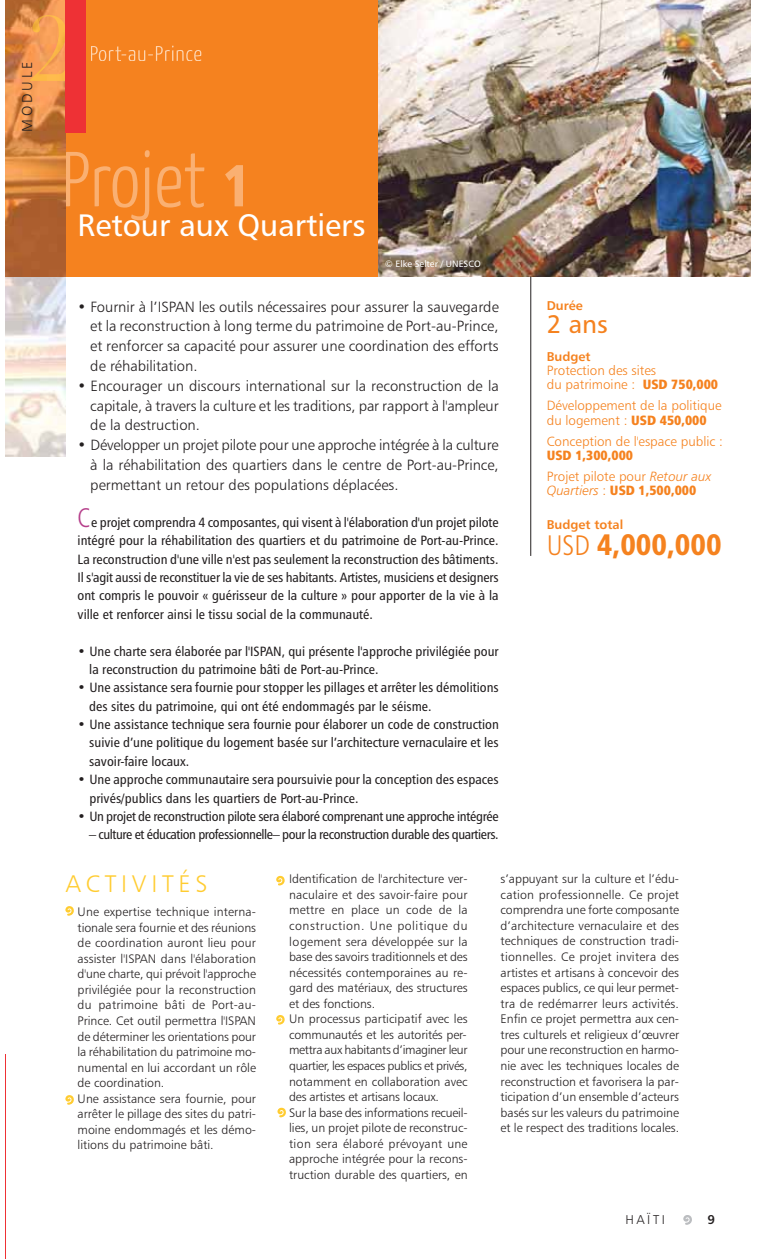
<style>
.page{position:relative;width:757px;height:1259px;background:#fff}
.page>*{position:absolute;margin:0;border:0;box-sizing:border-box;transform-origin:0 0}
.t1{font:56.55px "Giddyup Std";color:#bbbdc0}
.t2{font:55.2px/92.7px "Giddyup Std";color:#ffcc31}
.t3{font:31.05px "Humanist 777 BT Roman B";color:#fff}
.t4{font:29.7px "Humanist 777 BT Black Condensed B";color:#f5821f}
.t5{font:25.5px "Humanist 777 BT Roman B";color:#f5821f}
.t6{font:24px "Humanist 777 BT Light B";letter-spacing:.2em;color:#ffcc31}
.t7{font:14.85px/19.8px "Humanist 777 BT Light B";color:#231f20;text-align:justify}
.t8{font:14.4px "Humanist 777 BT Light B";letter-spacing:.2em;color:#231f20}
.t9{font:13.5px/18.5px "Humanist 777 BT Roman Condensed B";color:#231f20;scale:1.05 1}
.t10{font:13.5px/14.1px "Humanist 777 BT Light B";color:#f5821f}
.t11{font:13.5px "Humanist 777 BT Roman Condensed B";letter-spacing:-.03em;color:#231f20;scale:1.05 1}
.t12{font:13.5px "Humanist 777 BT Roman Condensed B";letter-spacing:-.02em;color:#231f20;scale:1.05 1}
.t13{font:13.5px "Humanist 777 BT Extra Black Cond B";color:#f5821f}
.t14{font:12.75px "Humanist 777 BT Bold B";color:#f5821f}
.t15{font:12.75px "Humanist 777 BT Light B";letter-spacing:.2em;color:#231f20}
.t16{font:12.3px/15.6px "Humanist 777 BT Light B";color:#231f20}
.t17{font:9.15px "Humanist 777 BT Roman B";color:#fff}
.s1{font-family:"Humanist 777 BT Light Condensed B";font-size:26.85px;color:#b53e8a}
.s2{font-family:"Humanist 777 BT Extra Black Cond B"}
.s3{font-family:"Humanist 777 BT Light Italic B"}
.s4{font-family:"Humanist 777 BT Light B"}
.s5{font-family:"Humanist 777 BT Light Condensed B";font-size:28.35px}
</style>
<div class="page">
<img style="left:5px;top:276px;width:61px;height:180px">
<img style="left:378px;top:0;width:373px;height:276px">
<div style="left:5px;top:0;width:373px;height:276px;background:#f5821f"></div>
<img style="left:5px;top:0;width:61px;height:276px">
<svg style="left:66px;top:150px;width:138px;height:70px"></svg>
<svg style="left:225px;top:165px;width:18px;height:41px"></svg>
<hr style="left:530px;top:276px;width:1px;height:280px;background:#231f20">
<svg style="left:91px;top:46px;width:110px;height:15px"></svg>
<img style="left:30px;top:15px;width:36px;height:66px">
<div style="left:66px;top:0;width:20px;height:132px;background:#ee3135"></div>
<p class="t8" style="left:21px;top:132px;width:72px;rotate:-90deg">MODULE</p>
<h3 class="t3" style="left:78px;top:212px;width:289px">Retour aux Quartiers</h3>
<p class="t17" style="left:385px;top:260px;width:97px">© Elke Selter / UNESCO</p>
<p class="t7" style="left:90px;top:297px;width:410px;text-indent:-13px">• Fournir à l’ISPAN les outils nécessaires pour assurer la sauvegarde et la reconstruction à long terme du patrimoine de Port-au-Prince, et renforcer sa capacité pour assurer une coordination des efforts de réhabilitation.</p>
<p class="t7" style="left:90px;top:376px;width:410px;text-indent:-13px">• Encourager un discours international sur la reconstruction de la capitale, à travers la culture et les traditions, par rapport à l'ampleur de la destruction.</p>
<p class="t7" style="left:90px;top:436px;width:410px;text-indent:-13px">• Développer un projet pilote pour une approche intégrée à la culture à la réhabilitation des quartiers dans le centre de Port-au-Prince, permettant un retour des populations déplacées.</p>
<p class="t9" style="left:78px;top:514px;width:402px;text-align:justify"><span class="s1">C</span>e projet comprendra 4 composantes, qui visent à l'élaboration d'un projet pilote intégré pour la réhabilitation des quartiers et du patrimoine de Port-au-Prince.<br>La reconstruction d'une ville n'est pas seulement la reconstruction des bâtiments.<br>Il s'agit aussi de reconstituer la vie de ses habitants. Artistes, musiciens et designers ont compris le pouvoir « guérisseur de la culture » pour apporter de la vie à la ville et renforcer ainsi le tissu social de la communauté.</p>
<p class="t9" style="left:89px;top:642px;width:391px;text-indent:-12px">• Une charte sera élaborée par l'ISPAN, qui présente l'approche privilégiée pour la reconstruction du patrimoine bâti de Port-au-Prince.</p>
<p class="t9" style="left:89px;top:679px;width:391px;text-indent:-12px">• Une assistance sera fournie pour stopper les pillages et arrêter les démolitions des sites du patrimoine, qui ont été endommagés par le séisme.</p>
<p class="t9" style="left:89px;top:716px;width:391px;text-align:justify;text-indent:-12px">• Une assistance technique sera fournie pour élaborer un code de construction suivie d’une politique du logement basée sur l’architecture vernaculaire et les savoir-faire locaux.</p>
<p class="t9" style="left:89px;top:771px;width:391px;text-indent:-12px">• Une approche communautaire sera poursuivie pour la conception des espaces privés/publics dans les quartiers de Port-au-Prince.</p>
<p class="t12" style="left:78px;top:810px;width:403px">• Un projet de reconstruction pilote sera élaboré comprenant une approche intégrée</p>
<p class="t11" style="left:89px;top:829px;width:391px">– culture et éducation professionnelle– pour la reconstruction durable des quartiers.</p>
<p class="t14" style="left:547px;top:300px;width:38px">Durée</p>
<h3 class="t5" style="left:547px;top:313px;width:62px">2 ans</h3>
<p class="t14" style="left:547px;top:351px;width:45px">Budget</p>
<p class="t10" style="left:547px;top:364px;width:173px">Protection des sites<br>du patrimoine : <span class="s2">USD 750,000</span></p>
<p class="t10" style="left:547px;top:399px;width:176px">Développement de la politique du logement : <span class="s2">USD 450,000</span></p>
<p class="t10" style="left:547px;top:435px;width:178px">Conception de l'espace public :</p>
<p class="t13" style="left:547px;top:446px;width:88px">USD 1,300,000</p>
<p class="t10" style="left:547px;top:470px;width:166px">Projet pilote pour <span class="s3">Retour aux</span></p>
<p class="t13" style="left:547px;top:482px;width:151px"><span class="s3">Quartiers</span> <span class="s4">:</span> USD 1,500,000</p>
<p class="t14" style="left:547px;top:519px;width:78px">Budget total</p>
<h3 class="t4" style="left:547px;top:525px;width:176px"><span class="s5">USD</span> 4,000,000</h3>
<h3 class="t6" style="left:66px;top:873px;width:144px">ACTIVITÉS</h3>
<p class="t16" style="left:78px;top:905px;width:180px">Une expertise technique interna&shy;tionale sera fournie et des réunions de coordination auront lieu pour assister l'ISPAN dans l'élaboration d'une charte, qui prévoit l'approche privilégiée pour la reconstruction du patrimoine bâti de Port-au-Prince. Cet outil permettra l'ISPAN de déterminer les orientations pour la réhabilitation du patrimoine mo&shy;numental en lui accordant un rôle de coordination.<br>Une assistance sera fournie, pour arrêter le pillage des sites du patri&shy;moine endommagés et les démo&shy;litions du patrimoine bâti.</p>
<h2 class="t2" style="left:64px;top:861px;width:13px">•</h2>
<h2 class="t2" style="left:64px;top:1050px;width:13px">•</h2>
<p class="t16" style="left:289px;top:872px;width:180px">Identification de l'architecture ver&shy;naculaire et des savoir-faire pour mettre en place un code de la construction. Une politique du logement sera développée sur la base des savoirs traditionnels et des nécessités contemporaines au re&shy;gard des matériaux, des structures et des fonctions.<br>Un processus participatif avec les communautés et les autorités per&shy;mettra aux habitants d’imaginer leur quartier, les espaces publics et privés, notamment en collaboration avec des artistes et artisans locaux.<br>Sur la base des informations recueil&shy;lies, un projet pilote de reconstruc&shy;tion sera élaboré prévoyant une approche intégrée pour la recons&shy;truction durable des quartiers, en</p>
<p class="t16" style="left:500px;top:872px;width:180px;text-align:justify">s’appuyant sur la culture et l’édu&shy;cation professionnelle. Ce projet comprendra une forte composante d’architecture vernaculaire et des techniques de construction tradi&shy;tionnelles. Ce projet invitera des artistes et artisans à concevoir des espaces publics, ce qui leur permet&shy;tra de redémarrer leurs activités.<br>Enfin ce projet permettra aux cen&shy;tres culturels et religieux d’œuvrer pour une reconstruction en harmo&shy;nie avec les techniques locales de reconstruction et favorisera la par&shy;ticipation d’un ensemble d’acteurs basés sur les valeurs du patrimoine et le respect des traditions locales.</p>
<h2 class="t2" style="left:275px;top:831px;width:13px">•</h2>
<h2 class="t2" style="left:275px;top:970px;width:14px">• •</h2>
<p class="t15" style="left:625px;top:1214px;width:41px">HAÏTI</p>
<h1 class="t1" style="left:681px;top:1183px;width:35px">• <sup>9</sup></h1>
</div>
